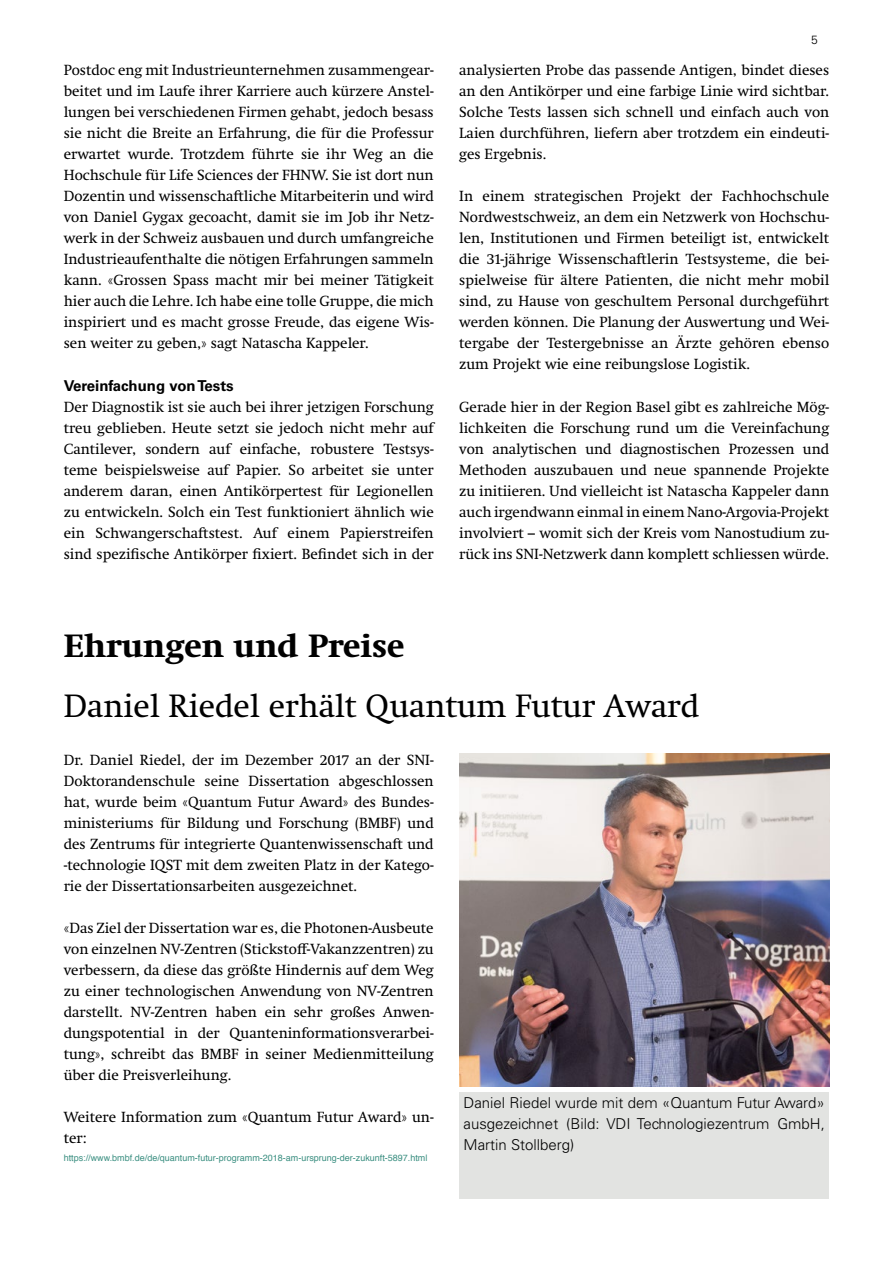
<style>
.page{position:relative;width:893px;height:1263px;background:#fff}
.page>*{position:absolute;margin:0;border:0;box-sizing:border-box;transform-origin:0 0}
.t1{font:33px "Swift Neue LT Pro";color:#000}
.t2{font:700 33px "Swift Neue LT Pro";color:#000}
.t3{font:15px/21px "Swift Neue LT Pro";color:#000;text-align:justify}
.t4{font:300 15px/21px "Univers LT Std";color:#000;text-align:justify}
.t5{font:700 15px "Univers LT Std";color:#000}
.t6{font:300 12px "Univers LT Std";color:#000}
.t7{font:9px "Helvetica";color:#3b8f81}
</style>
<div class="page">
<img style="left:459px;top:753px;width:370px;height:333px">
<div style="left:459px;top:1093px;width:370px;height:106px;background:#e2e3e1"></div>
<p class="t3" style="left:64px;top:60px;width:371px">Postdoc eng mit Industrieunternehmen zusammengear&shy;beitet und im Laufe ihrer Karriere auch kürzere Anstel&shy;lungen bei verschiedenen Firmen gehabt, jedoch besass sie nicht die Breite an Erfahrung, die für die Professur erwartet wurde. Trotzdem führte sie ihr Weg an die Hochschule für Life Sciences der FHNW. Sie ist dort nun Dozentin und wissenschaftliche Mitarbeiterin und wird von Daniel Gygax gecoacht, damit sie im Job ihr Netz&shy;werk in der Schweiz ausbauen und durch umfangreiche Industrieaufenthalte die nötigen Erfahrungen sammeln kann. «Grossen Spass macht mir bei meiner Tätigkeit hier auch die Lehre. Ich habe eine tolle Gruppe, die mich inspiriert und es macht grosse Freude, das eigene Wis&shy;sen weiter zu geben,» sagt Natascha Kappeler.</p>
<p class="t5" style="left:64px;top:377px;width:171px">Vereinfachung von Tests</p>
<p class="t3" style="left:64px;top:396px;width:371px">Der Diagnostik ist sie auch bei ihrer jetzigen Forschung treu geblieben. Heute setzt sie jedoch nicht mehr auf Cantilever, sondern auf einfache, robustere Testsys&shy;teme beispielsweise auf Papier. So arbeitet sie unter anderem daran, einen Antikörpertest für Legionellen zu entwickeln. Solch ein Test funktioniert ähnlich wie ein Schwangerschaftstest. Auf einem Papierstreifen sind spezifische Antikörper fixiert. Befindet sich in der</p>
<p class="t6" style="left:811px;top:33px;width:8px">5</p>
<p class="t3" style="left:459px;top:60px;width:371px">analysierten Probe das passende Antigen, bindet dieses an den Antikörper und eine farbige Linie wird sichtbar.<br>Solche Tests lassen sich schnell und einfach auch von Laien durchführen, liefern aber trotzdem ein eindeuti&shy;ges Ergebnis.</p>
<p class="t3" style="left:459px;top:186px;width:371px">In einem strategischen Projekt der Fachhochschule Nordwestschweiz, an dem ein Netzwerk von Hochschu&shy;len, Institutionen und Firmen beteiligt ist, entwickelt die 31-jährige Wissenschaftlerin Testsysteme, die bei&shy;spielweise für ältere Patienten, die nicht mehr mobil sind, zu Hause von geschultem Personal durchgeführt werden können. Die Planung der Auswertung und Wei&shy;tergabe der Testergebnisse an Ärzte gehören ebenso zum Projekt wie eine reibungslose Logistik.</p>
<p class="t3" style="left:459px;top:396px;width:371px">Gerade hier in der Region Basel gibt es zahlreiche Mög&shy;lichkeiten die Forschung rund um die Vereinfachung von analytischen und diagnostischen Prozessen und Methoden auszubauen und neue spannende Projekte zu initiieren. Und vielleicht ist Natascha Kappeler dann auch irgendwann einmal in einem Nano-Argovia-Projekt involviert – womit sich der Kreis vom Nanostudium zu&shy;rück ins SNI-Netzwerk dann komplett schliessen würde.</p>
<h1 class="t2" style="left:64px;top:626px;width:342px">Ehrungen und Preise</h1>
<h1 class="t1" style="left:64px;top:686px;width:637px">Daniel Riedel erhält Quantum Futur Award</h1>
<p class="t3" style="left:64px;top:749px;width:371px">Dr. Daniel Riedel, der im Dezember 2017 an der SNI-Doktorandenschule seine Dissertation abgeschlossen hat, wurde beim «Quantum Futur Award» des Bundes&shy;ministeriums für Bildung und Forschung (BMBF) und des Zentrums für integrierte Quantenwissenschaft und -technologie IQST mit dem zweiten Platz in der Katego&shy;rie der Dissertationsarbeiten ausgezeichnet.</p>
<p class="t3" style="left:64px;top:917px;width:371px">«Das Ziel der Dissertation war es, die Photonen-Ausbeute von einzelnen NV-Zentren (Stickstoff-Vakanzzentren) zu verbessern, da diese das größte Hindernis auf dem Weg zu einer technologischen Anwendung von NV-Zentren darstellt. NV-Zentren haben ein sehr großes Anwen&shy;dungspotential in der Quanteninformationsverarbei&shy;tung», schreibt das BMBF in seiner Medienmitteilung über die Preisverleihung.</p>
<p class="t3" style="left:64px;top:1106px;width:371px">Weitere Information zum «Quantum Futur Award» un&shy;ter:</p>
<p class="t7" style="left:64px;top:1151px;width:365px">https://www.bmbf.de/de/quantum-futur-programm-2018-am-ursprung-der-zukunft-5897.html</p>
<p class="t4" style="left:463px;top:1092px;width:363px">Daniel Riedel wurde mit dem «Quantum Futur Award» ausgezeichnet (Bild: VDI Technologiezentrum GmbH, Martin Stollberg)</p>
</div>
